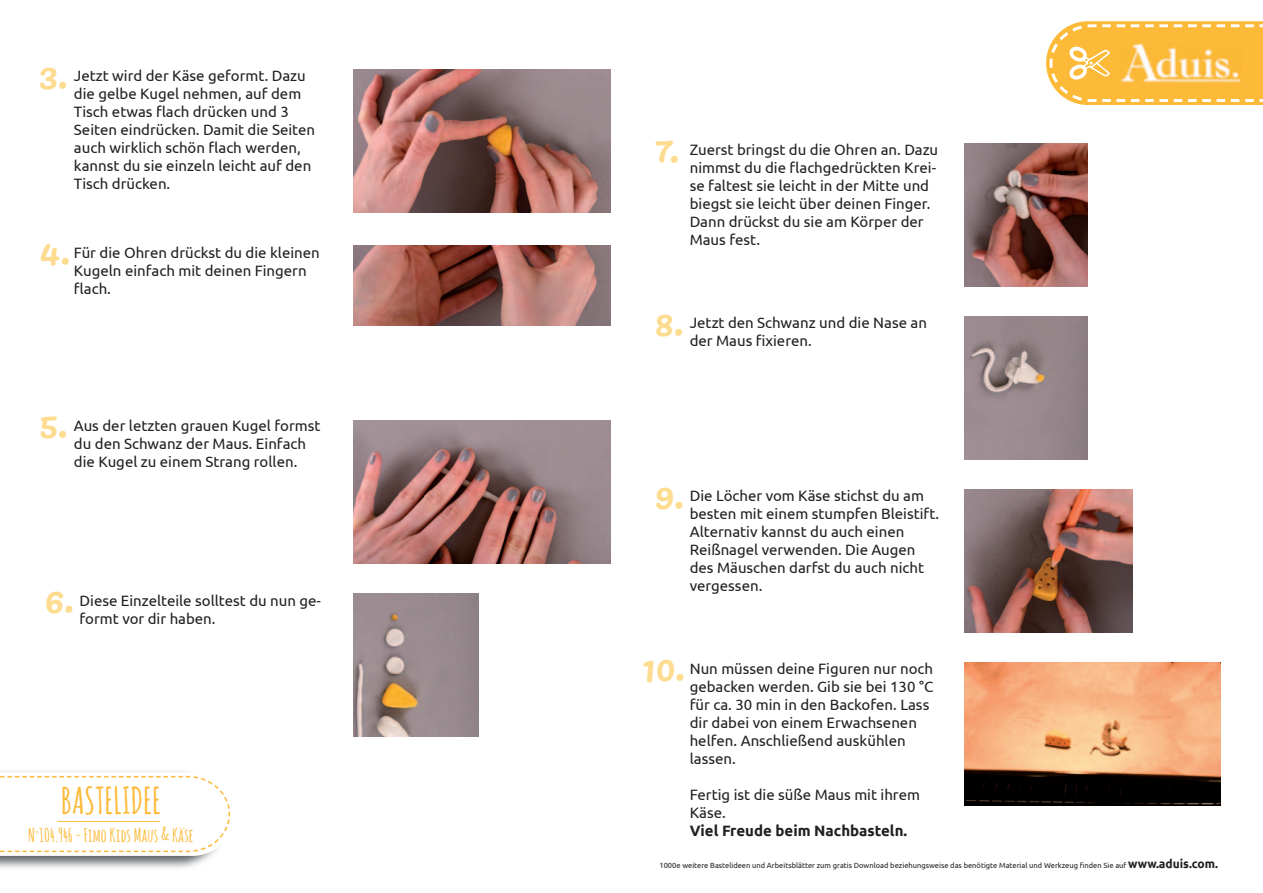
<style>
.page{position:relative;width:1263px;height:893px;background:#fff}
.page>*{position:absolute;margin:0;border:0;box-sizing:border-box;transform-origin:0 0}
.t1{font:700 36.45px "Amatic SC";color:#fdba38}
.t2{font:700 18.45px "Amatic SC";color:#fdba38}
.t3{font:15px/18px "Ubuntu";color:#231f20}
.t4{font:700 15px "Ubuntu";color:#231f20}
.t5{font:7.5px "Ubuntu";color:#231f20}
.s1{font-weight:700;font-size:12px}
</style>
<div class="page">
<svg style="left:0;top:772px;width:231px;height:84px"></svg>
<hr style="left:58px;top:821px;width:102px;height:1px;background:#fdba38">
<svg style="left:1046px;top:21px;width:217px;height:84px;background:#fcc55b"></svg>
<img style="left:354px;top:70px;width:256px;height:143px">
<img style="left:354px;top:246px;width:256px;height:80px">
<img style="left:354px;top:421px;width:256px;height:143px">
<img style="left:354px;top:594px;width:124px;height:143px">
<img style="left:964px;top:143px;width:123px;height:143px">
<img style="left:964px;top:316px;width:123px;height:143px">
<img style="left:964px;top:490px;width:169px;height:143px">
<img style="left:964px;top:663px;width:256px;height:143px">
<p class="t3" style="left:74px;top:67px;width:243px">Jetzt wird der Käse geformt. Dazu die gelbe Kugel nehmen, auf dem<br>Tisch etwas flach drücken und 3<br>Seiten eindrücken. Damit die Seiten auch wirklich schön flach werden, kannst du sie einzeln leicht auf den<br>Tisch drücken.</p>
<p class="t3" style="left:74px;top:243px;width:247px">Für die Ohren drückst du die kleinen<br>Kugeln einfach mit deinen Fingern flach.</p>
<p class="t3" style="left:74px;top:416px;width:248px">Aus der letzten grauen Kugel formst du den Schwanz der Maus. Einfach die Kugel zu einem Strang rollen.</p>
<p class="t3" style="left:80px;top:591px;width:243px">Diese Einzelteile solltest du nun ge&shy;formt vor dir haben.</p>
<h1 class="t1" style="left:61px;top:774px;width:102px">BASTELIDEE</h1>
<p class="t2" style="left:28px;top:822px;width:167px">N<sup>°</sup>104.946 - Fimo Kids Maus &amp; Käse</p>
<p class="t3" style="left:690px;top:140px;width:250px">Zuerst bringst du die Ohren an. Dazu nimmst du die flachgedrückten Krei&shy;se faltest sie leicht in der Mitte und biegst sie leicht über deinen Finger.<br>Dann drückst du sie am Körper der<br>Maus fest.</p>
<p class="t3" style="left:690px;top:313px;width:239px">Jetzt den Schwanz und die Nase an der Maus fixieren.</p>
<p class="t3" style="left:690px;top:486px;width:251px">Die Löcher vom Käse stichst du am besten mit einem stumpfen Bleistift.<br>Alternativ kannst du auch einen<br>Reißnagel verwenden. Die Augen des Mäuschen darfst du auch nicht vergessen.</p>
<p class="t3" style="left:690px;top:660px;width:245px">Nun müssen deine Figuren nur noch gebacken werden. Gib sie bei 130 °C für ca. 30 min in den Backofen. Lass dir dabei von einem Erwachsenen helfen. Anschließend auskühlen lassen.</p>
<p class="t3" style="left:690px;top:786px;width:232px">Fertig ist die süße Maus mit ihrem<br>Käse.</p>
<p class="t4" style="left:690px;top:822px;width:219px">Viel Freude beim Nachbasteln.</p>
<p class="t5" style="left:659px;top:860px;width:560px">1000e weitere Bastelideen und Arbeitsblätter zum gratis Download beziehungsweise das benötigte Material und Werkzeug finden Sie auf <span class="s1">www.aduis.com.</span></p>
</div>
